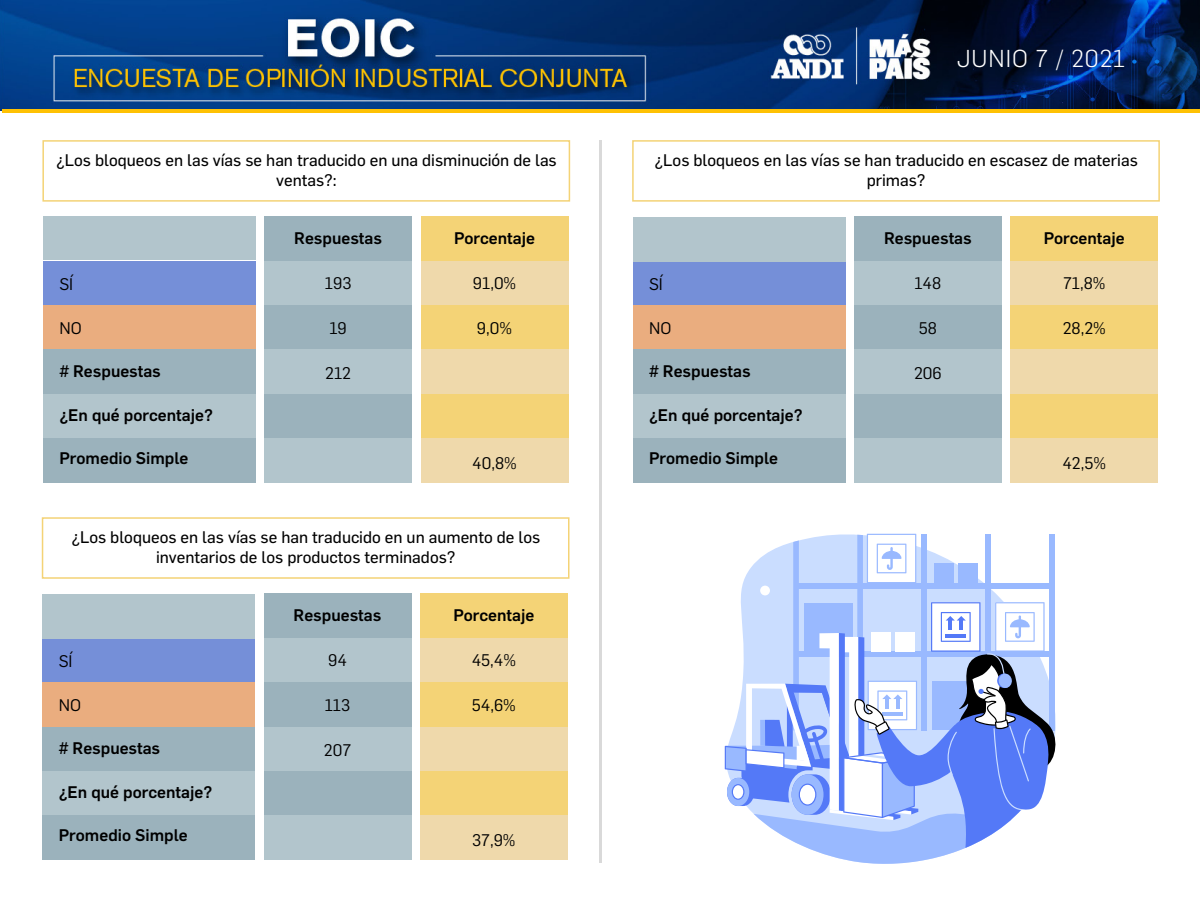
<style>
.page{position:relative;width:1200px;height:918px;background:#fff}
.page>*{position:absolute;margin:0;border:0;box-sizing:border-box;transform-origin:0 0}
.t1{font:300 24px "Flama";letter-spacing:.04em;color:#fff}
.t2{font:16.5px/19.8px "Flama Basic";color:#000;text-align:center}
.t3{font:500 16.5px "Flama";color:#000}
.t4{font:16.5px "Flama";color:#000}
</style>
<div class="page">
<img style="left:1px;top:0;width:1199px;height:111px">
<hr style="left:2px;top:109px;width:1198px;height:3px;background:#fec103">
<hr style="left:599px;top:140px;width:3px;height:722px;background:#000">
<div style="left:43px;top:261px;width:213px;height:44px;background:#758fd8"></div>
<div style="left:43px;top:217px;width:213px;height:43px;background:#b2c5cc"></div>
<div style="left:43px;top:305px;width:213px;height:45px;background:#eaad7f"></div>
<div style="left:43px;top:350px;width:213px;height:44px;background:#9bb2bc"></div>
<div style="left:43px;top:394px;width:213px;height:45px;background:#b2c5cc"></div>
<div style="left:43px;top:439px;width:213px;height:44px;background:#9bb2bc"></div>
<div style="left:42px;top:140px;width:528px;height:62px;border:2px solid #f4d376"></div>
<div style="left:421px;top:217px;width:148px;height:44px;background:#f4d376"></div>
<div style="left:421px;top:261px;width:148px;height:44px;background:#efd9ab"></div>
<div style="left:421px;top:305px;width:148px;height:45px;background:#f4d376"></div>
<div style="left:421px;top:350px;width:148px;height:44px;background:#efd9ab"></div>
<div style="left:421px;top:394px;width:148px;height:45px;background:#f4d376"></div>
<div style="left:421px;top:439px;width:148px;height:44px;background:#efd9ab"></div>
<div style="left:264px;top:217px;width:148px;height:44px;background:#9bb2bc"></div>
<div style="left:264px;top:261px;width:148px;height:44px;background:#b2c5cc"></div>
<div style="left:264px;top:305px;width:148px;height:45px;background:#9bb2bc"></div>
<div style="left:264px;top:350px;width:148px;height:44px;background:#b2c5cc"></div>
<div style="left:264px;top:394px;width:148px;height:45px;background:#9bb2bc"></div>
<div style="left:264px;top:439px;width:148px;height:44px;background:#b2c5cc"></div>
<div style="left:633px;top:261px;width:213px;height:44px;background:#758fd8"></div>
<div style="left:633px;top:217px;width:213px;height:45px;background:#b2c5cc"></div>
<div style="left:633px;top:305px;width:213px;height:45px;background:#eaad7f"></div>
<div style="left:633px;top:350px;width:213px;height:44px;background:#9bb2bc"></div>
<div style="left:633px;top:394px;width:213px;height:45px;background:#b2c5cc"></div>
<div style="left:633px;top:439px;width:213px;height:44px;background:#9bb2bc"></div>
<div style="left:632px;top:140px;width:528px;height:62px;border:2px solid #f4d376"></div>
<div style="left:1011px;top:217px;width:147px;height:44px;background:#f4d376"></div>
<div style="left:1011px;top:261px;width:147px;height:44px;background:#efd9ab"></div>
<div style="left:1011px;top:305px;width:147px;height:45px;background:#f4d376"></div>
<div style="left:1011px;top:350px;width:147px;height:44px;background:#efd9ab"></div>
<div style="left:1011px;top:394px;width:147px;height:45px;background:#f4d376"></div>
<div style="left:1011px;top:439px;width:147px;height:44px;background:#efd9ab"></div>
<div style="left:854px;top:217px;width:148px;height:44px;background:#9bb2bc"></div>
<div style="left:854px;top:261px;width:148px;height:44px;background:#b2c5cc"></div>
<div style="left:854px;top:305px;width:148px;height:45px;background:#9bb2bc"></div>
<div style="left:854px;top:350px;width:148px;height:44px;background:#b2c5cc"></div>
<div style="left:854px;top:394px;width:148px;height:45px;background:#9bb2bc"></div>
<div style="left:854px;top:439px;width:148px;height:44px;background:#b2c5cc"></div>
<div style="left:43px;top:638px;width:212px;height:45px;background:#758fd8"></div>
<div style="left:43px;top:595px;width:212px;height:44px;background:#b2c5cc"></div>
<div style="left:43px;top:682px;width:212px;height:45px;background:#eaad7f"></div>
<div style="left:43px;top:727px;width:212px;height:44px;background:#9bb2bc"></div>
<div style="left:43px;top:771px;width:212px;height:45px;background:#b2c5cc"></div>
<div style="left:43px;top:816px;width:212px;height:44px;background:#9bb2bc"></div>
<div style="left:42px;top:517px;width:528px;height:62px;border:2px solid #f4d376"></div>
<div style="left:420px;top:594px;width:148px;height:44px;background:#f4d376"></div>
<div style="left:420px;top:638px;width:148px;height:45px;background:#efd9ab"></div>
<div style="left:420px;top:682px;width:148px;height:45px;background:#f4d376"></div>
<div style="left:420px;top:727px;width:148px;height:44px;background:#efd9ab"></div>
<div style="left:420px;top:771px;width:148px;height:45px;background:#f4d376"></div>
<div style="left:420px;top:816px;width:148px;height:44px;background:#efd9ab"></div>
<div style="left:264px;top:594px;width:148px;height:44px;background:#9bb2bc"></div>
<div style="left:264px;top:638px;width:148px;height:45px;background:#b2c5cc"></div>
<div style="left:264px;top:682px;width:148px;height:45px;background:#9bb2bc"></div>
<div style="left:264px;top:727px;width:148px;height:44px;background:#b2c5cc"></div>
<div style="left:264px;top:771px;width:148px;height:45px;background:#9bb2bc"></div>
<div style="left:264px;top:816px;width:148px;height:44px;background:#b2c5cc"></div>
<svg style="left:725px;top:534px;width:331px;height:330px"></svg>
<div style="left:760px;top:586px;width:10px;height:9px;background:#fff;border-radius:50%"></div>
<p class="t2" style="left:56px;top:149px;width:502px">¿Los bloqueos en las vías se han traducido en una disminución de las ventas?:</p>
<p class="t4" style="left:59px;top:273px;width:15px">SÍ</p>
<p class="t4" style="left:59px;top:317px;width:24px">NO</p>
<p class="t3" style="left:59px;top:359px;width:103px"># Respuestas</p>
<p class="t3" style="left:59px;top:403px;width:155px">¿En qué porcentaje?</p>
<p class="t3" style="left:59px;top:446px;width:131px">Promedio Simple</p>
<p class="t3" style="left:294px;top:226px;width:89px">Respuestas</p>
<p class="t4" style="left:325px;top:272px;width:28px">193</p>
<p class="t4" style="left:329px;top:317px;width:19px">19</p>
<p class="t4" style="left:325px;top:362px;width:27px">212</p>
<p class="t3" style="left:454px;top:226px;width:82px">Porcentaje</p>
<p class="t4" style="left:473px;top:271px;width:45px">91,0%</p>
<p class="t4" style="left:477px;top:316px;width:37px">9,0%</p>
<p class="t4" style="left:472px;top:451px;width:46px">40,8%</p>
<p class="t2" style="left:71px;top:526px;width:470px">¿Los bloqueos en las vías se han traducido en un aumento de los inventarios de los productos terminados?</p>
<p class="t4" style="left:59px;top:650px;width:15px">SÍ</p>
<p class="t4" style="left:59px;top:694px;width:24px">NO</p>
<p class="t3" style="left:59px;top:737px;width:103px"># Respuestas</p>
<p class="t3" style="left:59px;top:780px;width:155px">¿En qué porcentaje?</p>
<p class="t3" style="left:59px;top:824px;width:131px">Promedio Simple</p>
<p class="t3" style="left:294px;top:603px;width:89px">Respuestas</p>
<p class="t4" style="left:328px;top:649px;width:20px">94</p>
<p class="t4" style="left:325px;top:694px;width:27px">113</p>
<p class="t4" style="left:324px;top:739px;width:29px">207</p>
<p class="t3" style="left:453px;top:603px;width:82px">Porcentaje</p>
<p class="t4" style="left:472px;top:649px;width:46px">45,4%</p>
<p class="t4" style="left:472px;top:694px;width:46px">54,6%</p>
<p class="t4" style="left:472px;top:829px;width:45px">37,9%</p>
<h1 class="t1" style="left:957px;top:43px;width:170px">JUNIO 7 / 2021</h1>
<p class="t2" style="left:655px;top:149px;width:485px">¿Los bloqueos en las vías se han traducido en escasez de materias primas?</p>
<p class="t4" style="left:649px;top:273px;width:15px">SÍ</p>
<p class="t4" style="left:649px;top:317px;width:24px">NO</p>
<p class="t3" style="left:649px;top:359px;width:103px"># Respuestas</p>
<p class="t3" style="left:649px;top:403px;width:155px">¿En qué porcentaje?</p>
<p class="t3" style="left:649px;top:446px;width:131px">Promedio Simple</p>
<p class="t3" style="left:884px;top:226px;width:89px">Respuestas</p>
<p class="t4" style="left:914px;top:272px;width:28px">148</p>
<p class="t4" style="left:919px;top:317px;width:20px">58</p>
<p class="t4" style="left:914px;top:362px;width:29px">206</p>
<p class="t3" style="left:1044px;top:226px;width:82px">Porcentaje</p>
<p class="t4" style="left:1063px;top:271px;width:44px">71,8%</p>
<p class="t4" style="left:1063px;top:316px;width:45px">28,2%</p>
<p class="t4" style="left:1062px;top:451px;width:45px">42,5%</p>
</div>
